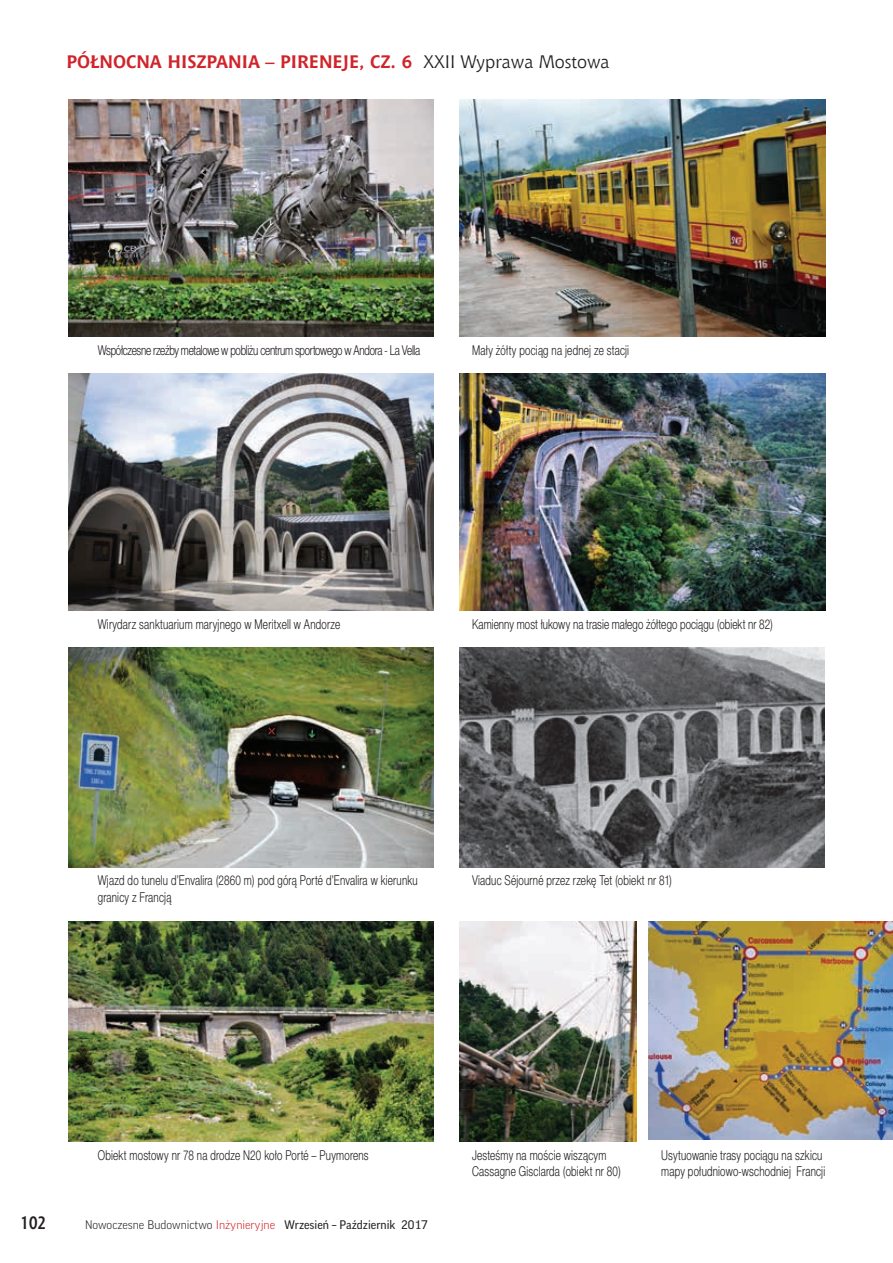
<style>
.page{position:relative;width:893px;height:1263px;background:#fff}
.page>*{position:absolute;margin:0;border:0;box-sizing:border-box;transform-origin:0 0}
.t1{font:700 18px "Chianti EU";color:#d1232a}
.t2{font:700 18px "Aerton Cnd EFN";color:#231f20}
.t3{font:13.5px/16.2px "Switzer Cnd EFN Light";letter-spacing:.015em;color:#231f20;scale:.9 1}
.t4{font:13.5px "Switzer Cnd EFN Light";letter-spacing:-.025em;color:#231f20;scale:.9 1}
.t5{font:12px "Good Pro";color:#231f20}
.s1{font-weight:400;color:#231f20}
.s2{font-weight:300}
.s3{font-weight:300;color:#d1232a}
</style>
<div class="page">
<img style="left:68px;top:921px;width:366px;height:220px">
<img style="left:68px;top:373px;width:366px;height:238px">
<img style="left:459px;top:99px;width:366px;height:238px">
<img style="left:459px;top:373px;width:367px;height:238px">
<img style="left:459px;top:921px;width:177px;height:220px">
<img style="left:68px;top:648px;width:366px;height:219px">
<img style="left:68px;top:99px;width:366px;height:238px">
<img style="left:459px;top:648px;width:366px;height:219px">
<img style="left:648px;top:922px;width:245px;height:218px">
<h1 class="t1" style="left:66px;top:51px;width:545px">PÓŁNOCNA HISZPANIA – PIRENEJE, CZ. 6 <span class="s1">XXII Wyprawa Mostowa</span></h1>
<p class="t4" style="left:98px;top:342px;width:360px">Współczesne rzeźby metalowe w pobliżu centrum sportowego w Andora - La Vella</p>
<p class="t3" style="left:472px;top:342px;width:176px">Mały żółty pociąg na jednej ze stacji</p>
<p class="t3" style="left:98px;top:617px;width:271px">Wirydarz sanktuarium maryjnego w Meritxell w Andorze</p>
<p class="t3" style="left:472px;top:617px;width:336px">Kamienny most łukowy na trasie małego żółtego pociągu (obiekt nr 82)</p>
<p class="t3" style="left:98px;top:873px;width:357px">Wjazd do tunelu d’Envalira (2860 m) pod górą Porté d’Envalira w kierunku granicy z Francją</p>
<p class="t3" style="left:472px;top:873px;width:224px">Viaduc Séjourné przez rzekę Tet (obiekt nr 81)</p>
<p class="t3" style="left:98px;top:1147px;width:303px">Obiekt mostowy nr 78 na drodze N20 koło Porté – Puymorens</p>
<h1 class="t2" style="left:21px;top:1212px;width:27px">102</h1>
<p class="t5" style="left:85px;top:1218px;width:344px"><span class="s2">Nowoczesne Budownictwo</span> <span class="s3">Inżynieryjne</span> Wrzesień – Październik 2017</p>
<p class="t3" style="left:472px;top:1147px;width:167px">Jesteśmy na moście wiszącym<br>Cassagne Gisclarda (obiekt nr 80)</p>
<p class="t3" style="left:661px;top:1147px;width:184px">Usytuowanie trasy pociągu na szkicu mapy południowo-wschodniej Francji</p>
</div>
